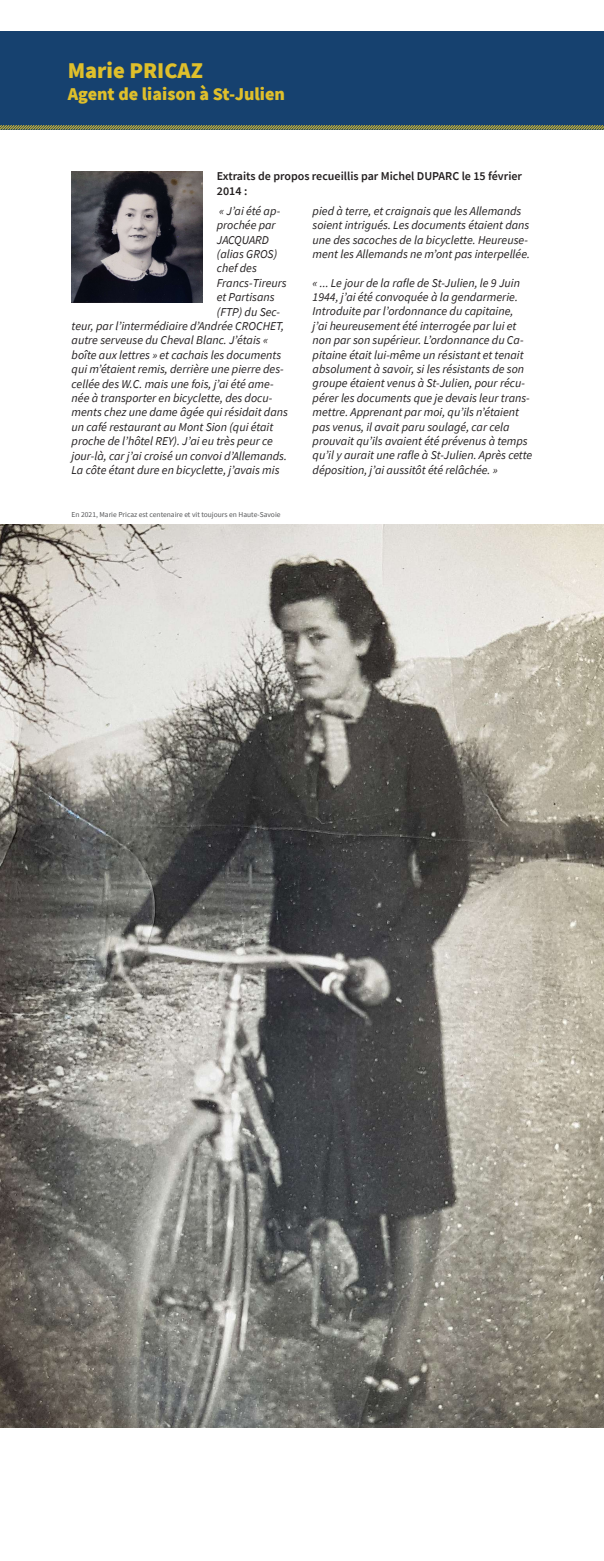
<style>
.page{position:relative;width:604px;height:1561px;background:#fff}
.page>*{position:absolute;margin:0;border:0;box-sizing:border-box;transform-origin:0 0}
.t1{font:900 22.5px "Source Sans Pro";color:#dfbf2b}
.t2{font:900 18px "Source Sans Pro";color:#dfbf2b}
.t3{font:italic 12px/14.4px "Source Sans Pro";color:#231f20}
.t4{font:600 12px/14.4px "Source Sans Pro";color:#231f20}
.t5{font:7.5px "Source Sans Pro";color:#57585a}
</style>
<div class="page">
<img style="left:0;top:524px;width:604px;height:903px">
<div style="left:0;top:31px;width:604px;height:99px;background:#16416f"></div>
<img style="left:72px;top:171px;width:131px;height:132px">
<svg style="left:0;top:125px;width:604px;height:5px;background:#777e4d"></svg>
<h1 class="t1" style="left:68px;top:55px;width:137px">Marie PRICAZ</h1>
<h2 class="t2" style="left:68px;top:81px;width:219px">Agent de liaison à St-Julien</h2>
<p class="t4" style="left:217px;top:169px;width:306px">Extraits de propos recueillis par Michel DUPARC le 15 février<br>2014 :</p>
<p class="t3" style="left:219px;top:203px;width:63px">« J’ai été ap-</p>
<p class="t3" style="left:217px;top:218px;width:60px">prochée par</p>
<p class="t3" style="left:217px;top:232px;width:54px">JACQUARD</p>
<p class="t3" style="left:217px;top:247px;width:62px">(alias GROS)</p>
<p class="t3" style="left:217px;top:261px;width:41px">chef des</p>
<p class="t3" style="left:217px;top:275px;width:71px">Francs-Tireurs</p>
<p class="t3" style="left:217px;top:290px;width:59px">et Partisans</p>
<p class="t3" style="left:217px;top:304px;width:65px">(FTP) du Sec-</p>
<p class="t3" style="left:72px;top:319px;width:214px">teur, par l’intermédiaire d’Andrée CROCHET,</p>
<p class="t3" style="left:72px;top:333px;width:198px">autre serveuse du Cheval Blanc. J’étais «</p>
<p class="t3" style="left:72px;top:347px;width:211px">boîte aux lettres » et cachais les documents</p>
<p class="t3" style="left:72px;top:362px;width:214px">qui m’étaient remis, derrière une pierre des-</p>
<p class="t3" style="left:72px;top:376px;width:204px">cellée des W.C. mais une fois, j’ai été ame-</p>
<p class="t3" style="left:72px;top:391px;width:202px">née à transporter en bicyclette, des docu-</p>
<p class="t3" style="left:72px;top:405px;width:218px">ments chez une dame âgée qui résidait dans</p>
<p class="t3" style="left:72px;top:419px;width:203px">un café restaurant au Mont Sion (qui était</p>
<p class="t3" style="left:72px;top:434px;width:203px">proche de l’hôtel REY). J’ai eu très peur ce</p>
<p class="t3" style="left:72px;top:448px;width:217px">jour-là, car j’ai croisé un convoi d’Allemands.</p>
<p class="t3" style="left:72px;top:463px;width:209px">La côte étant dure en bicyclette, j’avais mis</p>
<p class="t5" style="left:72px;top:510px;width:210px">En 2021, Marie Pricaz est centenaire et vit toujours en Haute-Savoie</p>
<p class="t3" style="left:313px;top:203px;width:219px">pied à terre, et craignais que les Allemands soient intrigués. Les documents étaient dans une des sacoches de la bicyclette. Heureuse&shy;ment les Allemands ne m’ont pas interpellée.</p>
<p class="t3" style="left:313px;top:275px;width:221px">« ... Le jour de la rafle de St-Julien, le 9 Juin 1944, j’ai été convoquée à la gendarmerie.<br>Introduite par l’ordonnance du capitaine,<br>j’ai heureusement été interrogée par lui et non par son supérieur. L’ordonnance du Ca&shy;pitaine était lui-même un résistant et tenait absolument à savoir, si les résistants de son groupe étaient venus à St-Julien, pour récu&shy;pérer les documents que je devais leur trans&shy;mettre. Apprenant par moi, qu’ils n’étaient pas venus, il avait paru soulagé, car cela prouvait qu’ils avaient été prévenus à temps qu’il y aurait une rafle à St-Julien. Après cette déposition, j’ai aussitôt été relâchée. »</p>
</div>
